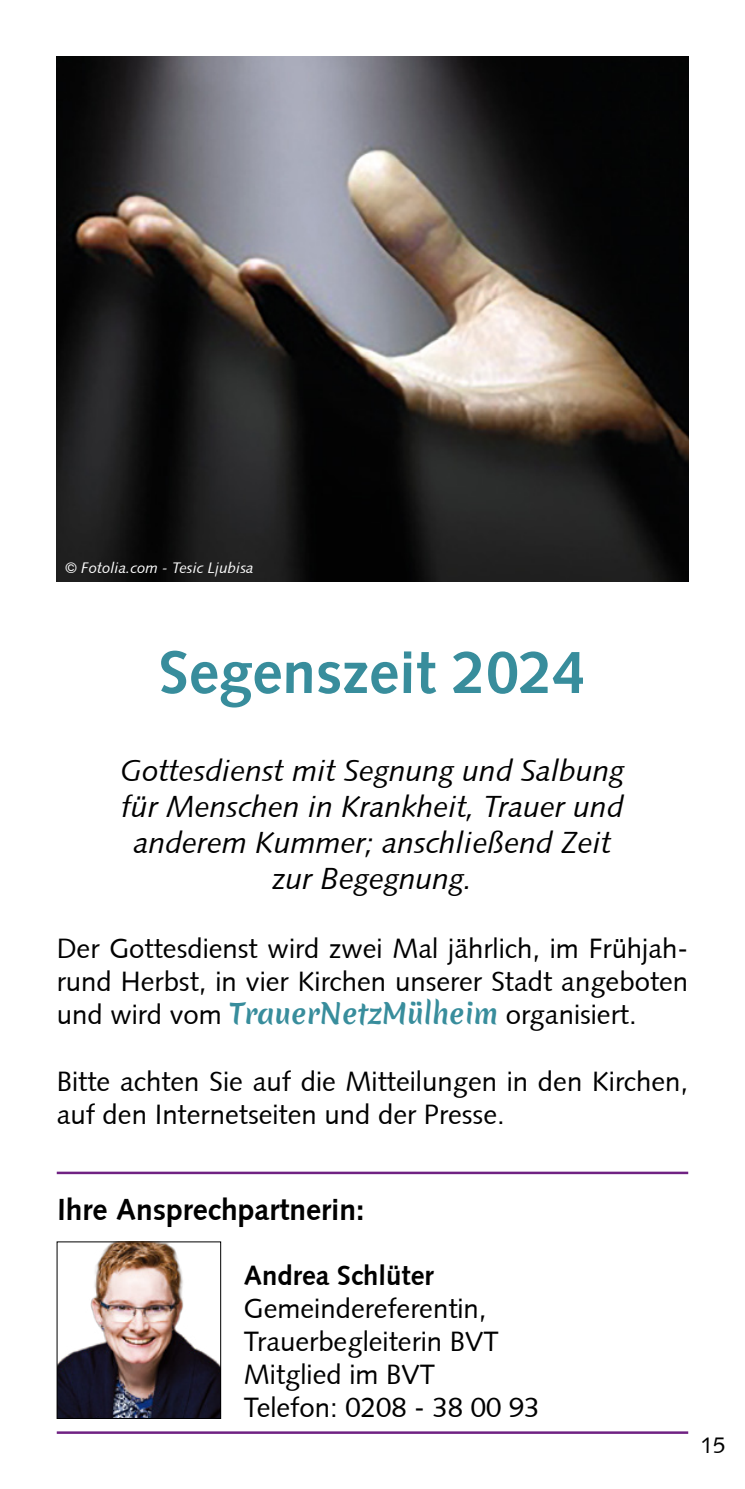
<style>
.page{position:relative;width:745px;height:1489px;background:#fff}
.page>*{position:absolute;margin:0;border:0;box-sizing:border-box;transform-origin:0 0}
.t1{font:700 60px "Syntax";color:#388d9c}
.t2{font:italic 30px/36px "Syntax";color:#000;text-align:center}
.t3{font:700 30px "Syntax";color:#000}
.t4{font:27.5px/33px "Syntax";color:#000}
.t5{font:700 27.5px "Syntax";color:#000}
.t6{font:22.5px "Syntax";color:#000}
.t7{font:italic 15px "Syntax";color:#fff}
.s1{font-family:"Merienda";font-weight:700;color:#388d9c}
</style>
<div class="page">
<img style="left:57px;top:57px;width:630px;height:525px">
<hr style="left:57px;top:1171px;width:630px;height:3px;background:#702283">
<img style="left:59px;top:1243px;width:160px;height:173px">
<div style="left:57px;top:1241px;width:164px;height:177px;border:1px solid #000"></div>
<hr style="left:57px;top:1431px;width:630px;height:2px;background:#702283">
<p class="t7" style="left:65px;top:559px;width:190px">© Fotolia.com - Tesic Ljubisa</p>
<h1 class="t1" style="left:159px;top:638px;width:428px">Segenszeit 2024</h1>
<p class="t2" style="left:120px;top:752px;width:505px">Gottesdienst mit Segnung und Salbung für Menschen in Krankheit, Trauer und anderem Kummer; anschließend Zeit zur Begegnung.</p>
<p class="t4" style="left:57px;top:932px;width:632px;text-align:justify">Der Gottesdienst wird zwei Mal jährlich, im Frühjah&shy;rund Herbst, in vier Kirchen unserer Stadt angeboten und wird vom <span class="s1">TrauerNetzMülheim</span> organisiert.</p>
<p class="t4" style="left:57px;top:1064px;width:632px">Bitte achten Sie auf die Mitteilungen in den Kirchen, auf den Internetseiten und der Presse.</p>
<p class="t3" style="left:58px;top:1192px;width:308px">Ihre Ansprechpartnerin:</p>
<p class="t5" style="left:244px;top:1259px;width:191px">Andrea Schlüter</p>
<p class="t4" style="left:244px;top:1291px;width:297px">Gemeindereferentin,<br>Trauerbegleiterin BVT<br>Mitglied im BVT<br>Telefon: 0208 - 38 00 93</p>
<p class="t6" style="left:700px;top:1431px;width:27px">15</p>
</div>
